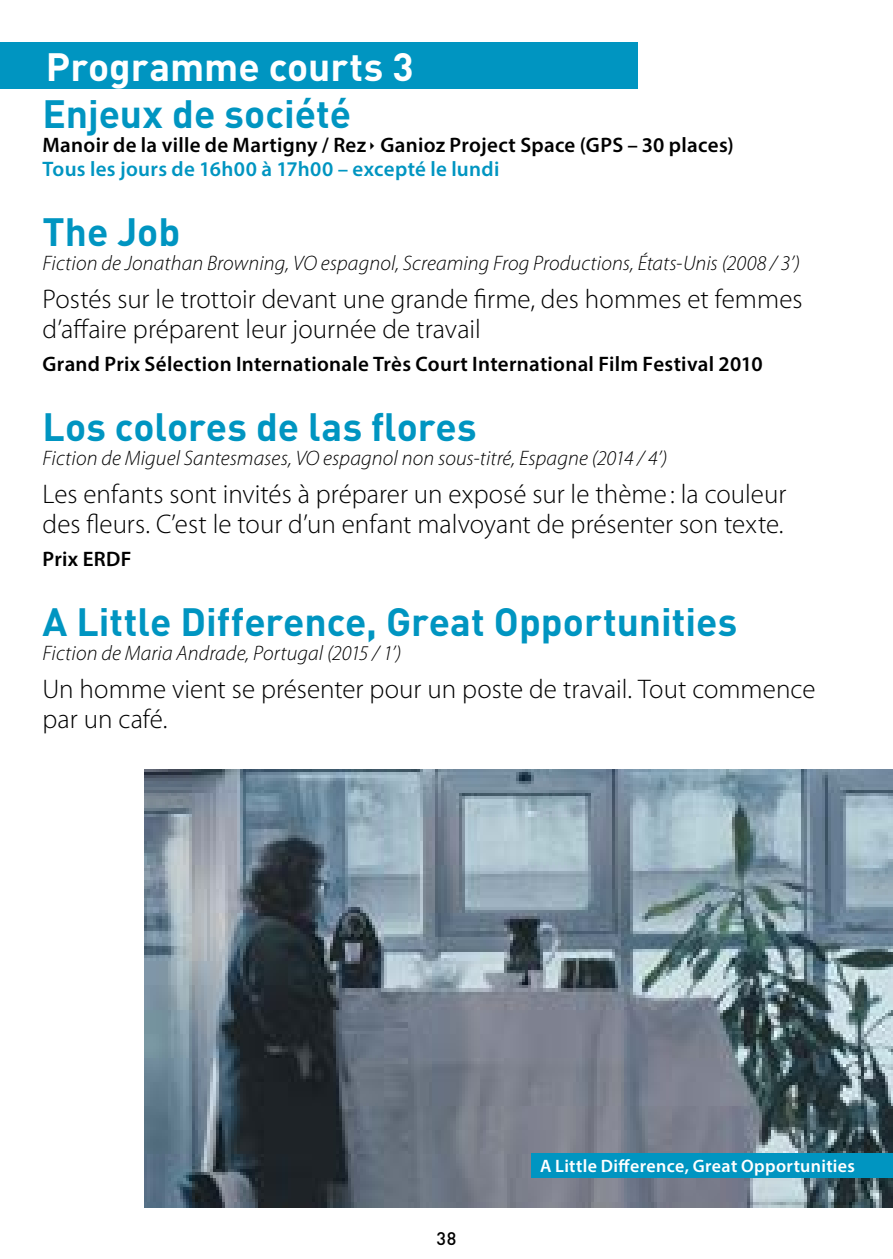
<style>
.page{position:relative;width:893px;height:1259px;background:#fff}
.page>*{position:absolute;margin:0;border:0;box-sizing:border-box;transform-origin:0 0}
.t1{font:700 39px "DIN Pro";color:#0095c1}
.t2{font:700 39px "DIN Pro";color:#fff}
.t3{font:300 27px/30px "Myriad Pro";color:#000}
.t4{font:italic 300 21px "Myriad Pro";letter-spacing:.005em;color:#000}
.t5{font:600 21px "Myriad Pro";letter-spacing:.015em;color:#000}
.t6{font:600 21px "Myriad Pro";letter-spacing:.015em;color:#0095c1}
.t7{font:600 18px "Myriad Pro";letter-spacing:.02em;color:#fff}
.t8{font:500 18px "DIN Pro";color:#000}
</style>
<div class="page">
<div style="left:0;top:43px;width:638px;height:46px;background:#0095c1"></div>
<img style="left:145px;top:769px;width:748px;height:438px">
<div style="left:531px;top:1153px;width:362px;height:24px;background:#0095c1"></div>
<h1 class="t2" style="left:46px;top:40px;width:369px">Programme courts 3</h1>
<h1 class="t1" style="left:43px;top:87px;width:310px">Enjeux de société</h1>
<p class="t5" style="left:43px;top:131px;width:693px">Manoir de la ville de Martigny / Rez Ganioz Project Space (GPS – 30 places)</p>
<p class="t6" style="left:43px;top:155px;width:458px">Tous les jours de 16h00 à 17h00 – excepté le lundi</p>
<h1 class="t1" style="left:43px;top:205px;width:139px">The Job</h1>
<p class="t4" style="left:43px;top:250px;width:759px">Fiction de Jonathan Browning, VO espagnol, Screaming Frog Productions, États-Unis (2008 / 3’)</p>
<p class="t3" style="left:43px;top:284px;width:761px">Postés sur le trottoir devant une grande firme, des hommes et femmes d’affaire préparent leur journée de travail</p>
<p class="t5" style="left:43px;top:350px;width:722px">Grand Prix Sélection Internationale Très Court International Film Festival 2010</p>
<h1 class="t1" style="left:43px;top:400px;width:436px">Los colores de las flores</h1>
<p class="t4" style="left:43px;top:445px;width:626px">Fiction de Miguel Santesmases, VO espagnol non sous-titré, Espagne (2014 / 4’)</p>
<p class="t3" style="left:43px;top:479px;width:745px">Les enfants sont invités à préparer un exposé sur le thème : la couleur des fleurs. C’est le tour d’un enfant malvoyant de présenter son texte.</p>
<p class="t5" style="left:43px;top:545px;width:91px">Prix ERDF</p>
<h1 class="t1" style="left:43px;top:595px;width:696px">A Little Difference, Great Opportunities</h1>
<p class="t4" style="left:43px;top:640px;width:360px">Fiction de Maria Andrade, Portugal (2015 / 1’)</p>
<p class="t3" style="left:43px;top:674px;width:774px">Un homme vient se présenter pour un poste de travail. Tout commence par un café.</p>
<p class="t8" style="left:436px;top:1225px;width:21px">38</p>
<p class="t7" style="left:540px;top:1154px;width:316px">A Little Difference, Great Opportunities</p>
</div>
